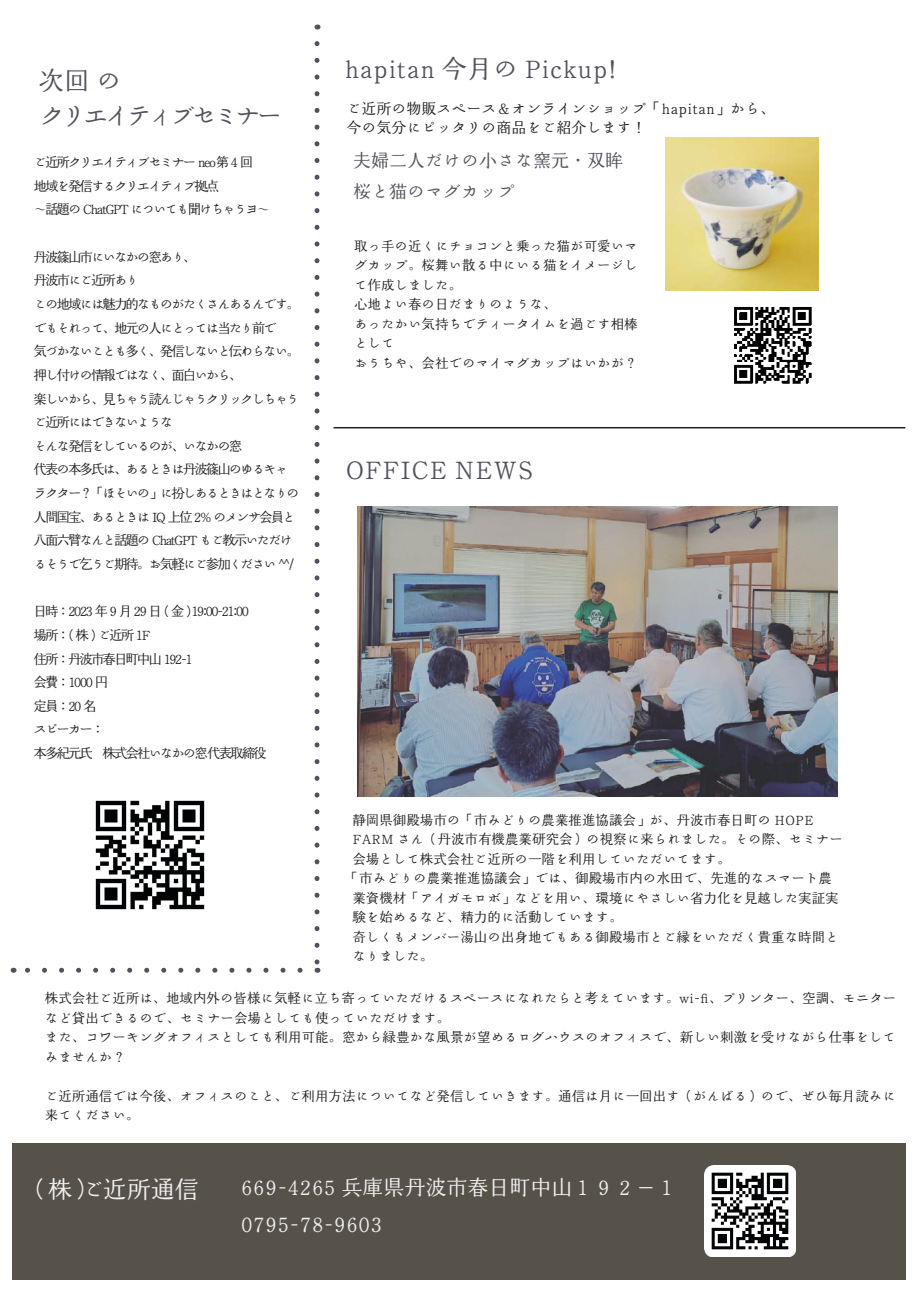
<style>
.page{position:relative;width:919px;height:1289px;background:#fff}
.page>*{position:absolute;margin:0;border:0;box-sizing:border-box;transform-origin:0 0}
.t1{font:25.5px "Kinuta Marumin Old Std N R";color:#52515d}
.t2{font:25.5px/35.1px "Kinuta Marumin Old Std N R";letter-spacing:-.15em;color:#52515d}
.t3{font:24px "Kinuta Marumin Old Std N R";color:#eff0f0}
.t4{font:21px/36.8px "Kinuta Marumin Old Std N R";color:#eff0f0}
.t5{font:18px/31.5px "Kinuta Marumin Old Std N R";color:#52515d}
.t6{font:15px/19.5px "Kinuta Marumin Old Std N R";color:#231f20}
.t7{font:13.5px/19.5px "Kinuta Marumin Old Std N R";color:#231f20}
.t8{font:13.5px/23.7px "Kinuta Marumin Old Std N R";letter-spacing:-.15em;color:#231f20}
</style>
<div class="page">
<svg style="left:314px;top:44px;width:5px;height:917px"></svg>
<svg style="left:25px;top:967px;width:275px;height:5px"></svg>
<hr style="left:333px;top:427px;width:572px;height:1px;background:#231f20">
<img style="left:357px;top:506px;width:480px;height:290px">
<div style="left:12px;top:1142px;width:893px;height:137px;background:#575249"></div>
<img style="left:95px;top:800px;width:110px;height:110px">
<img style="left:704px;top:1165px;width:91px;height:91px">
<img style="left:665px;top:137px;width:153px;height:153px">
<img style="left:734px;top:307px;width:78px;height:77px">
<h1 class="t2" style="left:39px;top:65px;width:245px">次回 の<br>クリエイティブセミナー</h1>
<p class="t8" style="left:34px;top:151px;width:238px">ご近所クリエイティブセミナー neo 第4 回地域を発信するクリエイティブ拠点　<br>～話題の ChatGPT についても聞けちゃうヨ～</p>
<p class="t8" style="left:34px;top:246px;width:267px">丹波篠山市にいなかの窓あり、<br>丹波市にご近所あり<br>この地域には魅力的なものがたくさんあるんです。でもそれって、地元の人にとっては当たり前で<br>気づかないことも多く、発信しないと伝わらない。押し付けの情報ではなく、面白いから、<br>楽しいから、見ちゃう読んじゃうクリックしちゃうご近所にはできないような<br>そんな発信をしているのが、いなかの窓<br>代表の本多氏は、あるときは丹波篠山のゆるキャラクター？「ほそいの」に扮しあるときはとなりの人間国宝、あるときは IQ 上位 2% のメンサ会員と八面六臂なんと話題の ChatGPT もご教示いただけるそうで乞うご期待。お気軽にご参加ください ^^/</p>
<p class="t8" style="left:34px;top:600px;width:234px">日時：2023 年 9 月 29 日 ( 金 ) 19:00-21:00<br>場所：(株) ご近所 1F<br>住所：丹波市春日町中山 192-1<br>会費：1000 円<br>定員：20名<br>スピーカー：<br>本多紀元氏　株式会社いなかの窓 代表取締役</p>
<h1 class="t1" style="left:344px;top:55px;width:274px">hapitan 今月の Pickup!</h1>
<p class="t6" style="left:346px;top:99px;width:430px">ご近所の物販スペース＆オンラインショップ「hapitan」から、今の気分にピッタリの商品をご紹介します！</p>
<h3 class="t5" style="left:353px;top:145px;width:271px">夫婦二人だけの小さな窯元・双眸桜と猫のマグカップ</h3>
<p class="t7" style="left:354px;top:237px;width:285px">取っ手の近くにチョコンと乗った猫が可愛いマグカップ。桜舞い散る中にいる猫をイメージして作成しました。<br>心地よい春の日だまりのような、<br>あったかい気持ちでティータイムを過ごす相棒として<br>おうちや、会社でのマイマグカップはいかが？</p>
<h1 class="t1" style="left:345px;top:455px;width:189px">OFFICE NEWS</h1>
<p class="t7" style="left:352px;top:810px;width:463px">静岡県御殿場市の「市みどりの農業推進協議会」が、丹波市春日町の HOPE</p>
<p class="t7" style="left:352px;top:830px;width:492px">FARM さん（丹波市有機農業研究会）の視察に来られました。その際、セミナー</p>
<p class="t7" style="left:352px;top:849px;width:379px">会場として株式会社ご近所の一階を利用していただいてます。</p>
<p class="t7" style="left:345px;top:869px;width:487px">「市みどりの農業推進協議会」では、御殿場市内の水田で、先進的なスマート農</p>
<p class="t7" style="left:352px;top:888px;width:487px">業資機材「アイガモロボ」などを用い、環境にやさしい省力化を見越した実証実</p>
<p class="t7" style="left:352px;top:908px;width:271px">験を始めるなど、精力的に活動しています。</p>
<p class="t7" style="left:352px;top:927px;width:487px">奇しくもメンバー湯山の出身地でもある御殿場市とご縁をいただく貴重な時間と</p>
<p class="t7" style="left:352px;top:947px;width:82px">なりました。</p>
<p class="t7" style="left:45px;top:989px;width:852px">株式会社ご近所は、地域内外の皆様に気軽に立ち寄っていただけるスペースになれたらと考えています。wi-fi、プリンター、空調、モニターなど貸出できるので、セミナー会場としても使っていただけます。<br>また、コワーキングオフィスとしても利用可能。窓から緑豊かな風景が望めるログハウスのオフィスで、新しい刺激を受けながら仕事をしてみませんか？</p>
<p class="t7" style="left:45px;top:1086px;width:852px">ご近所通信では今後、オフィスのこと、ご利用方法についてなど発信していきます。通信は月に一回出す（がんばる）ので、ぜひ毎月読みに来てください。</p>
<h2 class="t3" style="left:24px;top:1175px;width:176px">（株）ご近所通信</h2>
<h3 class="t4" style="left:241px;top:1170px;width:438px">669-4265 兵庫県丹波市春日町中山１９２－１<br>0795-78-9603</h3>
</div>
